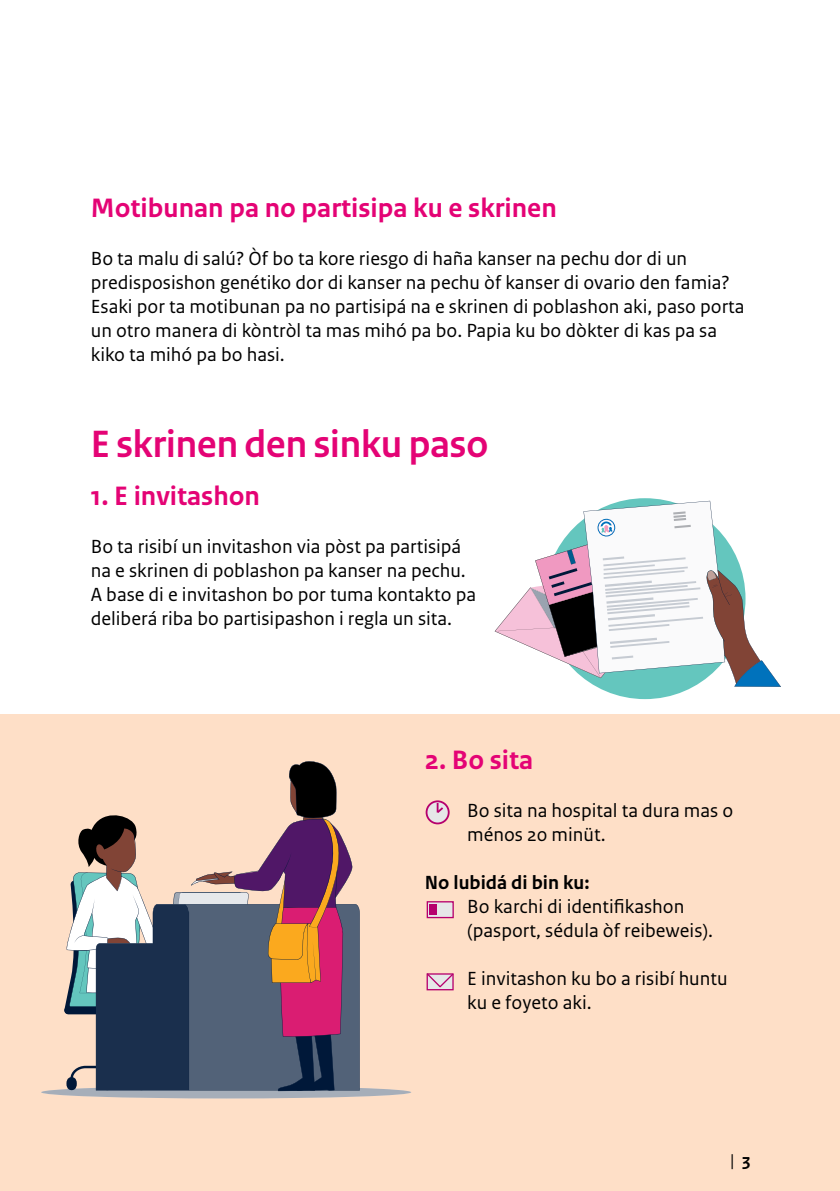
<style>
.page{position:relative;width:840px;height:1191px;background:#fff}
.page>*{position:absolute;margin:0;border:0;box-sizing:border-box;transform-origin:0 0}
._05_RIVM_Paragraafko{font:700 40px "Rijksoverheid Sans Heading";color:#e40375}
._06_RIVM_Alineakop{font:700 28px "Rijksoverheid Sans Text";color:#e40375}
._10_RIVM_Broodtekst{font:20px/24px "Rijksoverheid Sans Text";color:#000}
.t1{font:700 20px "Rijksoverheid Sans Text";color:#000}
.t2{font:18px "Rijksoverheid Sans Text";color:#000}
.s1{font-weight:700}
</style>
<div class="page">
<div style="left:0;top:714px;width:839px;height:477px;background:#fedfc7"></div>
<div style="left:426px;top:801px;width:22px;height:22px;background:#e6e7e8;border-radius:50%"></div>
<div style="left:425px;top:800px;width:24px;height:24px;border:2px solid #b6006d;border-radius:50%"></div>
<svg style="left:436px;top:803px;width:9px;height:10px"></svg>
<div style="left:426px;top:973px;width:27px;height:17px;border:1px solid #b6006d"></div>
<svg style="left:426px;top:973px;width:28px;height:15px"></svg>
<div style="left:427px;top:901px;width:26px;height:16px;background:#e6e7e8"></div>
<div style="left:426px;top:901px;width:27px;height:17px;border:1px solid #b6006d"></div>
<div style="left:429px;top:904px;width:7px;height:11px;background:#b6006d"></div>
<div style="left:544px;top:498px;width:201px;height:201px;background:#64c6be;border-radius:50%"></div>
<svg style="left:494px;top:501px;width:286px;height:186px"></svg>
<div style="left:41px;top:1086px;width:370px;height:12px;background:#a6aeb9;border-radius:50%"></div>
<svg style="left:64px;top:761px;width:295px;height:330px"></svg>
<h3 class="_06_RIVM_Alineakop" style="left:91px;top:192px;width:467px">Motibunan pa no partisipa ku e skrinen</h3>
<p class="_10_RIVM_Broodtekst" style="left:91px;top:247px;width:655px">Bo ta malu di salú? Òf bo ta kore riesgo di haña kanser na pechu dor di un predisposishon genétiko dor di kanser na pechu òf kanser di ovario den famia?<br>Esaki por ta motibunan pa no partisipá na e skrinen di poblashon aki, paso porta un otro manera di kòntròl ta mas mihó pa bo. Papia ku bo dòkter di kas pa sa kiko ta mihó pa bo hasi.</p>
<p class="_05_RIVM_Paragraafko" style="left:91px;top:421px;width:399px">E skrinen den sinku paso</p>
<h3 class="_06_RIVM_Alineakop" style="left:91px;top:480px;width:171px">1. E invitashon</h3>
<p class="_10_RIVM_Broodtekst" style="left:91px;top:535px;width:386px">Bo ta risibí un invitashon via pòst pa partisipá na e skrinen di poblashon pa kanser na pechu.<br>A base di e invitashon bo por tuma kontakto pa deliberá riba bo partisipashon i regla un sita.</p>
<h3 class="_06_RIVM_Alineakop" style="left:424px;top:744px;width:110px">2. Bo sita</h3>
<p class="_10_RIVM_Broodtekst" style="left:467px;top:799px;width:267px">Bo sita na hospital ta dura mas o ménos 20 minüt.</p>
<h4 class="t1" style="left:424px;top:871px;width:166px">No lubidá di bin ku:</h4>
<p class="_10_RIVM_Broodtekst" style="left:467px;top:895px;width:247px">Bo karchi di identifikashon (pasport, sédula òf reibeweis).</p>
<p class="_10_RIVM_Broodtekst" style="left:467px;top:967px;width:262px">E invitashon ku bo a risibí huntu ku e foyeto aki.</p>
<p class="t2" style="left:729px;top:1149px;width:22px">| <span class="s1">3</span></p>
</div>
